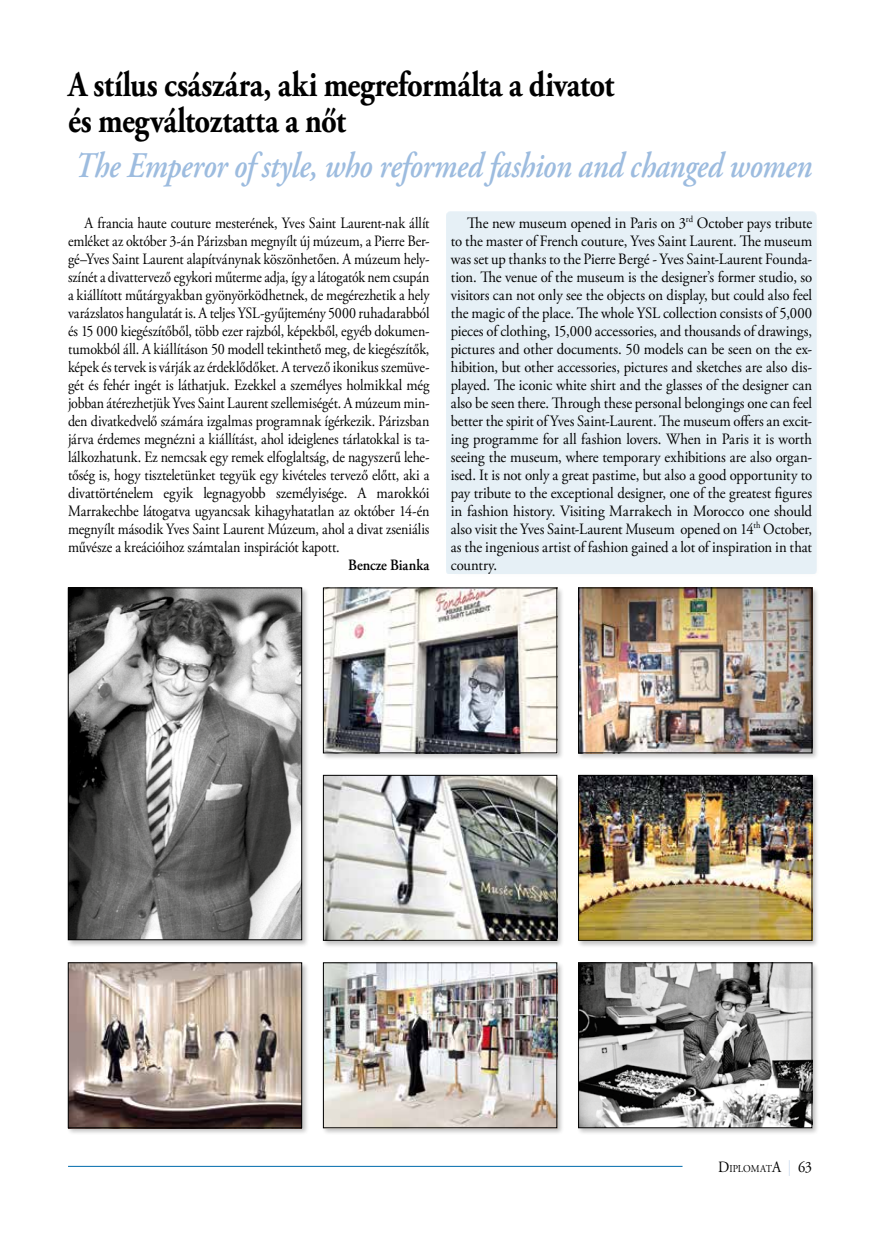
<style>
.page{position:relative;width:876px;height:1242px;background:#fff}
.page>*{position:absolute;margin:0;border:0;box-sizing:border-box;transform-origin:0 0}
.t1{font:700 36px/36px "Adobe Garamond Pro";letter-spacing:-.01em;color:#000;scale:.85 1}
.t2{font:italic 600 36px "Adobe Garamond Pro";letter-spacing:-.015em;color:#9dbcdf;scale:.85 1}
.t3{font:15.75px/18px "Adobe Garamond Pro";letter-spacing:-.005em;color:#000;text-align:justify;scale:.89 1}
.t4{font:15.75px/18px "Adobe Garamond Pro";letter-spacing:-.005em;color:#000;text-align:justify;scale:.93 1}
.t5{font:600 15.75px "Adobe Garamond Pro";color:#000;scale:.9 1}
.t6{font:10.5px "Adobe Garamond Pro";letter-spacing:-.005em;color:#000;scale:.92 1}
.s1{font-size:15.75px}
.s2{font-size:15.75px;color:#cfddef}
</style>
<div class="page">
<hr style="left:68px;top:1166px;width:614px;height:1px;background:#006bac">
<div style="left:446px;top:212px;width:371px;height:362px;background:#e6f0f6"></div>
<div style="left:66px;top:586px;width:243px;height:361px;background:#000;opacity:.25"></div>
<img style="left:70px;top:589px;width:230px;height:349px">
<div style="left:68px;top:587px;width:234px;height:353px;border:1px solid #000"></div>
<div style="left:577px;top:961px;width:243px;height:174px;background:#000;opacity:.25"></div>
<img style="left:580px;top:964px;width:230px;height:162px">
<div style="left:578px;top:962px;width:234px;height:166px;border:1px solid #000"></div>
<div style="left:577px;top:586px;width:243px;height:174px;background:#000;opacity:.25"></div>
<img style="left:580px;top:589px;width:230px;height:162px">
<div style="left:578px;top:587px;width:234px;height:166px;border:1px solid #000"></div>
<div style="left:321px;top:773px;width:243px;height:175px;background:#000;opacity:.25"></div>
<img style="left:325px;top:777px;width:230px;height:161px">
<div style="left:323px;top:775px;width:234px;height:165px;border:1px solid #000"></div>
<div style="left:577px;top:773px;width:243px;height:175px;background:#000;opacity:.25"></div>
<img style="left:580px;top:777px;width:230px;height:161px">
<div style="left:578px;top:775px;width:234px;height:165px;border:1px solid #000"></div>
<div style="left:66px;top:961px;width:243px;height:174px;background:#000;opacity:.25"></div>
<img style="left:70px;top:964px;width:230px;height:162px">
<div style="left:68px;top:962px;width:234px;height:166px;border:1px solid #000"></div>
<div style="left:321px;top:961px;width:243px;height:174px;background:#000;opacity:.25"></div>
<img style="left:325px;top:964px;width:230px;height:162px">
<div style="left:323px;top:962px;width:234px;height:166px;border:1px solid #000"></div>
<div style="left:321px;top:586px;width:243px;height:174px;background:#000;opacity:.25"></div>
<img style="left:325px;top:589px;width:230px;height:162px">
<div style="left:323px;top:587px;width:234px;height:166px;border:1px solid #000"></div>
<h1 class="t1" style="left:68px;top:67px;width:644px">A stílus császára, aki megreformálta a divatot és megváltoztatta a nőt</h1>
<h1 class="t2" style="left:75px;top:145px;width:869px">The Emperor of style, who reformed fashion and changed women</h1>
<p class="t3" style="left:68px;top:214px;width:408px;text-indent:16px">A francia haute couture mesterének, Yves Saint Laurent-nak állít emléket az október 3-án Párizsban megnyílt új múzeum, a Pierre Ber&shy;gé–Yves Saint Laurent alapítványnak köszönhetően. A múzeum hely&shy;színét a divattervező egykori műterme adja, így a látogatók nem csupán a kiállított műtárgyakban gyönyörködhetnek, de megérezhetik a hely varázslatos hangulatát is. A teljes YSL-gyűjtemény 5000 ruhadarabból és 15 000 kiegészítőből, több ezer rajzból, képekből, egyéb dokumen&shy;tumokból áll. A kiállításon 50 modell tekinthető meg, de kiegészítők, képek és tervek is várják az érdeklődőket. A tervező ikonikus szemüve&shy;gét és fehér ingét is láthatjuk. Ezekkel a személyes holmikkal még jobban átérezhetjük Yves Saint Laurent szellemiségét. A múzeum min&shy;den divatkedvelő számára izgalmas programnak ígérkezik. Párizsban járva érdemes megnézni a kiállítást, ahol ideiglenes tárlatokkal is ta&shy;lálkozhatunk. Ez nemcsak egy remek elfoglaltság, de nagyszerű lehe&shy;tőség is, hogy tiszteletünket tegyük egy kivételes tervező előtt, aki a divattörténelem egyik legnagyobb személyisége. A marokkói Marrakechbe látogatva ugyancsak kihagyhatatlan az október 14-én megnyílt második Yves Saint Laurent Múzeum, ahol a divat zseniális művésze a kreációihoz számtalan inspirációt kapott.</p>
<p class="t5" style="left:348px;top:555px;width:92px">Bencze Bianka</p>
<p class="t4" style="left:451px;top:214px;width:390px;text-indent:17px">The new museum opened in Paris on 3<sup>rd</sup> October pays tribute to the master of French couture, Yves Saint Laurent. The museum was set up thanks to the Pierre Bergé - Yves Saint-Laurent Founda&shy;tion. The venue of the museum is the designer’s former studio, so visitors can not only see the objects on display, but could also feel the magic of the place. The whole YSL collection consists of 5,000 pieces of clothing, 15,000 accessories, and thousands of drawings, pictures and other documents. 50 models can be seen on the ex&shy;hibition, but other accessories, pictures and sketches are also dis&shy;played. The iconic white shirt and the glasses of the designer can also be seen there. Through these personal belongings one can feel better the spirit of Yves Saint-Laurent. The museum offers an excit&shy;ing programme for all fashion lovers. When in Paris it is worth seeing the museum, where temporary exhibitions are also organ&shy;ised. It is not only a great pastime, but also a good opportunity to pay tribute to the exceptional designer, one of the greatest figures in fashion history. Visiting Marrakech in Morocco one should also visit the Yves Saint-Laurent Museum opened on 14<sup>th</sup> October, as the ingenious artist of fashion gained a lot of inspiration in that country.</p>
<p class="t6" style="left:718px;top:1162px;width:104px"><span class="s1">D</span>IPLOMAT<span class="s1">A</span> <span class="s2">|</span> <span class="s1">63</span></p>
</div>
